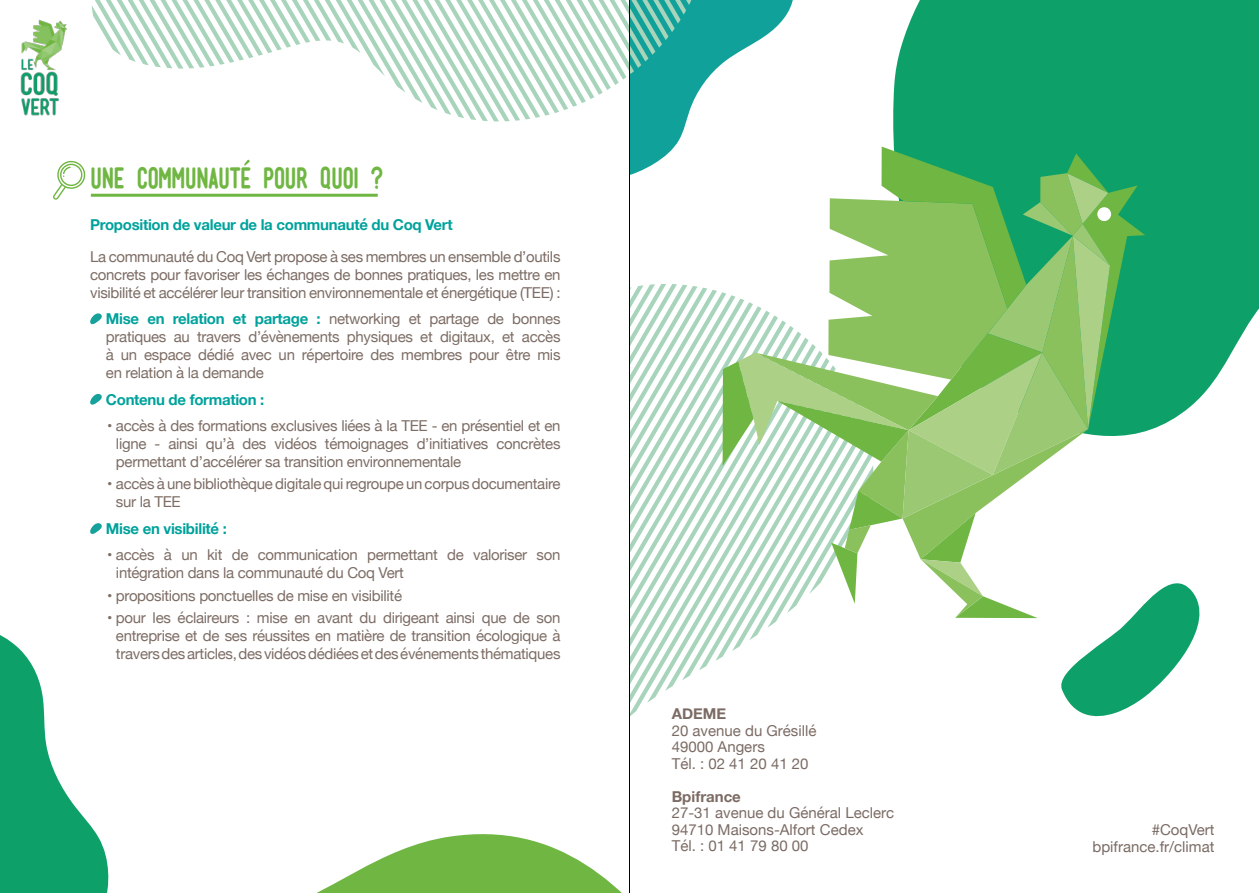
<style>
.page{position:relative;width:1259px;height:893px;background:#fff}
.page>*{position:absolute;margin:0;border:0;box-sizing:border-box;transform-origin:0 0}
.t1{font:700 27px "Mensch";letter-spacing:-.02em;color:#6fb642;scale:.9 1}
.t2{font:15px/18px "Helvetica Neue";letter-spacing:-.02em;color:#7d6d65;text-align:justify}
.t3{font:15px/18px "Helvetica Neue";letter-spacing:-.02em;color:#7c6c64;text-align:justify}
.t4{font:15px/16.5px "Helvetica Neue";color:#7b6b64}
.t5{font:700 15px "Helvetica Neue";letter-spacing:-.02em;color:#01a29c}
.t6{font:700 15px "Helvetica Neue";color:#7b6b64}
.s1{font-weight:700;color:#01a29c}
</style>
<div class="page">
<svg style="left:630px;top:0;width:163px;height:175px"></svg>
<div style="left:893px;top:0;width:366px;height:375px;background:#0ea069"></div>
<svg style="left:630px;top:365px;width:69px;height:351px"></svg>
<svg style="left:647px;top:373px;width:52px;height:330px"></svg>
<svg style="left:665px;top:382px;width:34px;height:309px"></svg>
<svg style="left:682px;top:391px;width:17px;height:289px"></svg>
<hr style="left:91px;top:194px;width:287px;height:3px;background:#6fb642">
<svg style="left:53px;top:160px;width:33px;height:40px"></svg>
<svg style="left:90px;top:313px;width:12px;height:12px"></svg>
<svg style="left:90px;top:393px;width:12px;height:12px"></svg>
<svg style="left:90px;top:523px;width:12px;height:11px"></svg>
<svg style="left:0;top:635px;width:86px;height:185px"></svg>
<svg style="left:0;top:820px;width:622px;height:73px"></svg>
<svg style="left:244px;top:160px;width:6px;height:6px"></svg>
<svg style="left:92px;top:0;width:599px;height:121px"></svg>
<svg style="left:699px;top:147px;width:519px;height:570px"></svg>
<hr style="left:629px;top:0;width:1px;height:893px;background:#020203">
<img style="left:20px;top:19px;width:48px;height:97px">
<h1 class="t1" style="left:90px;top:163px;width:327px">UNE COMMUNAUTE POUR QUOI ?</h1>
<p class="t5" style="left:90px;top:218px;width:364px">Proposition de valeur de la communauté du Coq Vert</p>
<p class="t3" style="left:90px;top:248px;width:472px">La communauté du Coq Vert propose à ses membres un ensemble d’outils concrets pour favoriser les échanges de bonnes pratiques, les mettre en visibilité et accélérer leur transition environnementale et énergétique (TEE) :</p>
<p class="t2" style="left:106px;top:311px;width:456px"><span class="s1">Mise en relation et partage :</span> networking et partage de bonnes pratiques au travers d’évènements physiques et digitaux, et accès à un espace dédié avec un répertoire des membres pour être mis en relation à la demande</p>
<p class="t5" style="left:106px;top:393px;width:160px">Contenu de formation :</p>
<p class="t2" style="left:116px;top:418px;width:446px;text-indent:-9px">• accès à des formations exclusives liées à la TEE - en présentiel et en ligne - ainsi qu’à des vidéos témoignages d’initiatives concrètes permettant d’accélérer sa transition environnementale</p>
<p class="t2" style="left:116px;top:476px;width:446px;text-indent:-9px">• accès à une bibliothèque digitale qui regroupe un corpus documentaire sur la TEE</p>
<p class="t5" style="left:106px;top:522px;width:122px">Mise en visibilité :</p>
<p class="t2" style="left:116px;top:547px;width:446px;text-indent:-9px">• accès à un kit de communication permettant de valoriser son intégration dans la communauté du Coq Vert</p>
<p class="t2" style="left:107px;top:587px;width:296px">• propositions ponctuelles de mise en visibilité</p>
<p class="t2" style="left:107px;top:609px;width:455px;text-align:center">• pour les éclaireurs : mise en avant du dirigeant ainsi que de son entreprise et de ses réussites en matière de transition écologique à travers des articles, des vidéos dédiées et des événements thématiques</p>
<p class="t6" style="left:672px;top:708px;width:56px">ADEME</p>
<p class="t4" style="left:672px;top:723px;width:146px">20 avenue du Grésillé<br>49000 Angers<br>Tél. : 02 41 20 41 20</p>
<p class="t6" style="left:672px;top:790px;width:71px">Bpifrance</p>
<p class="t4" style="left:672px;top:806px;width:224px">27-31 avenue du Général Leclerc<br>94710 Maisons-Alfort Cedex<br>Tél. : 01 41 79 80 00</p>
<p class="t4" style="left:1092px;top:822px;width:123px;text-align:right">#CoqVert bpifrance.fr/climat</p>
</div>
